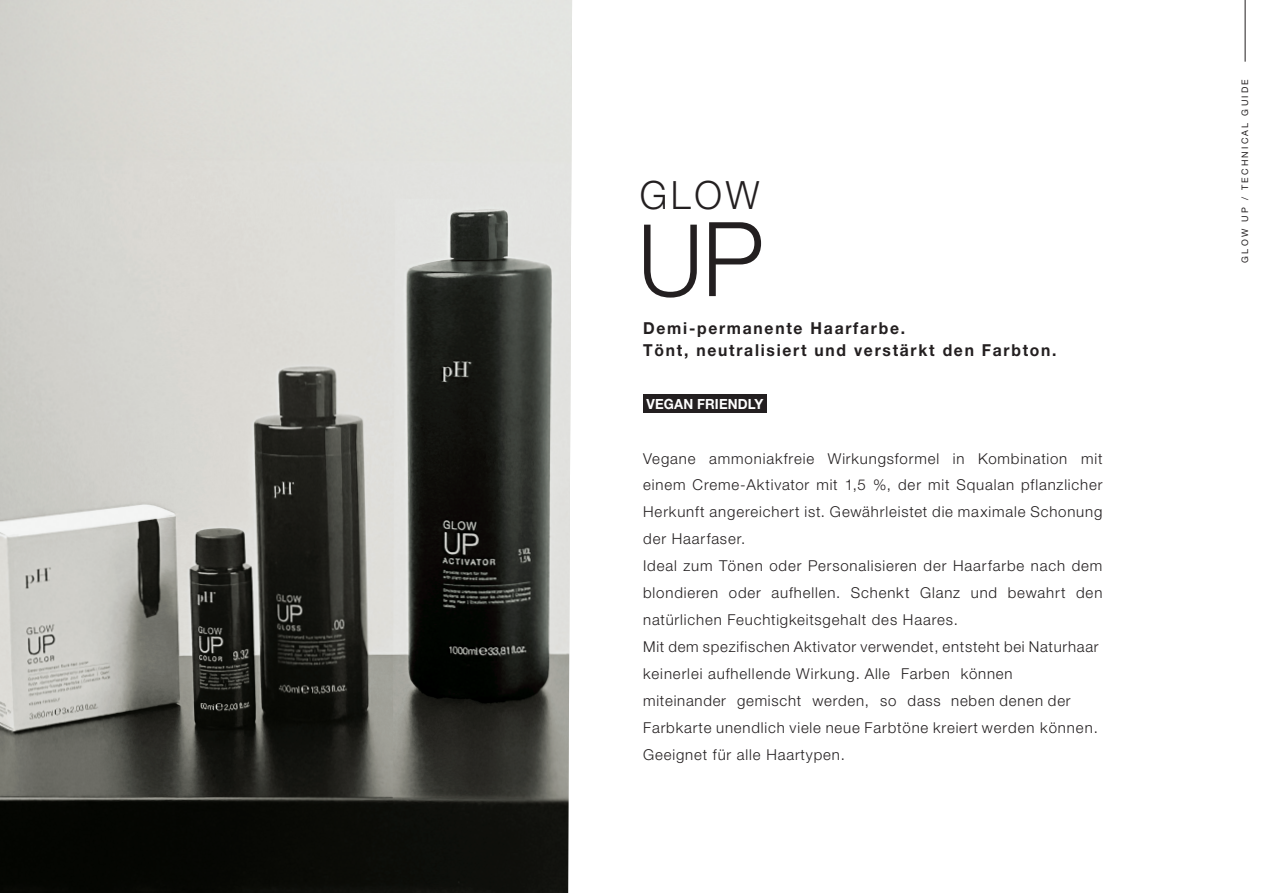
<style>
.page{position:relative;width:1263px;height:893px;background:#fff}
.page>*{position:absolute;margin:0;border:0;box-sizing:border-box;transform-origin:0 0}
.t1{font:300 100.05px "Helvetica Neue LT Std";color:#231f20;scale:.95 1}
.t2{font:300 39px "Helvetica Neue LT Std";color:#231f20;scale:.95 1}
.t3{font:700 16.5px/22.5px "Helvetica Neue LT Std";letter-spacing:.11em;color:#231f20;scale:.95 1}
.t4{font:300 15px/27px "Helvetica Neue LT Std";letter-spacing:.055em;color:#231f20}
.t5{font:700 14.1px "Helvetica Neue LT Std";letter-spacing:.01em;color:#fff;scale:.95 1}
.t6{font:9px "Helvetica Neue LT Std";letter-spacing:.25em;color:#231f20}
.s1{font-size:103.35px}
</style>
<div class="page">
<div style="left:643px;top:394px;width:123px;height:19px;background:#231f20"></div>
<img style="left:0;top:0;width:572px;height:893px">
<hr style="left:1245px;top:0;width:1px;height:62px;background:#231f20">
<p class="t2" style="left:640px;top:171px;width:128px">GLOW</p>
<p class="t1" style="left:638px;top:199px;width:134px">U<span class="s1">P</span></p>
<p class="t3" style="left:643px;top:316px;width:437px">Demi-permanente Haarfarbe.<br>Tönt, neutralisiert und verstärkt den Farbton.</p>
<p class="t5" style="left:646px;top:395px;width:124px">VEGAN FRIENDLY</p>
<p class="t4" style="left:643px;top:444px;width:461px">Vegane ammoniakfreie Wirkungsformel in Kombination mit einem Creme-Aktivator mit 1,5 %, der mit Squalan pflanzlicher Herkunft angereichert ist. Gewährleistet die maximale Schonung der Haarfaser.<br>Ideal zum Tönen oder Personalisieren der Haarfarbe nach dem blondieren oder aufhellen. Schenkt Glanz und bewahrt den natürlichen Feuchtigkeitsgehalt des Haares.<br>Mit dem spezifischen Aktivator verwendet, entsteht bei Naturhaar keinerlei aufhellende Wirkung. Alle Farben können<br>miteinander gemischt werden, so dass neben denen der Farbkarte unendlich viele neue Farbtöne kreiert werden können.<br>Geeignet für alle Haartypen.</p>
<p class="t6" style="left:1239px;top:263px;width:185px;rotate:-90deg">GLOW UP / TECHNICAL GUIDE</p>
</div>
